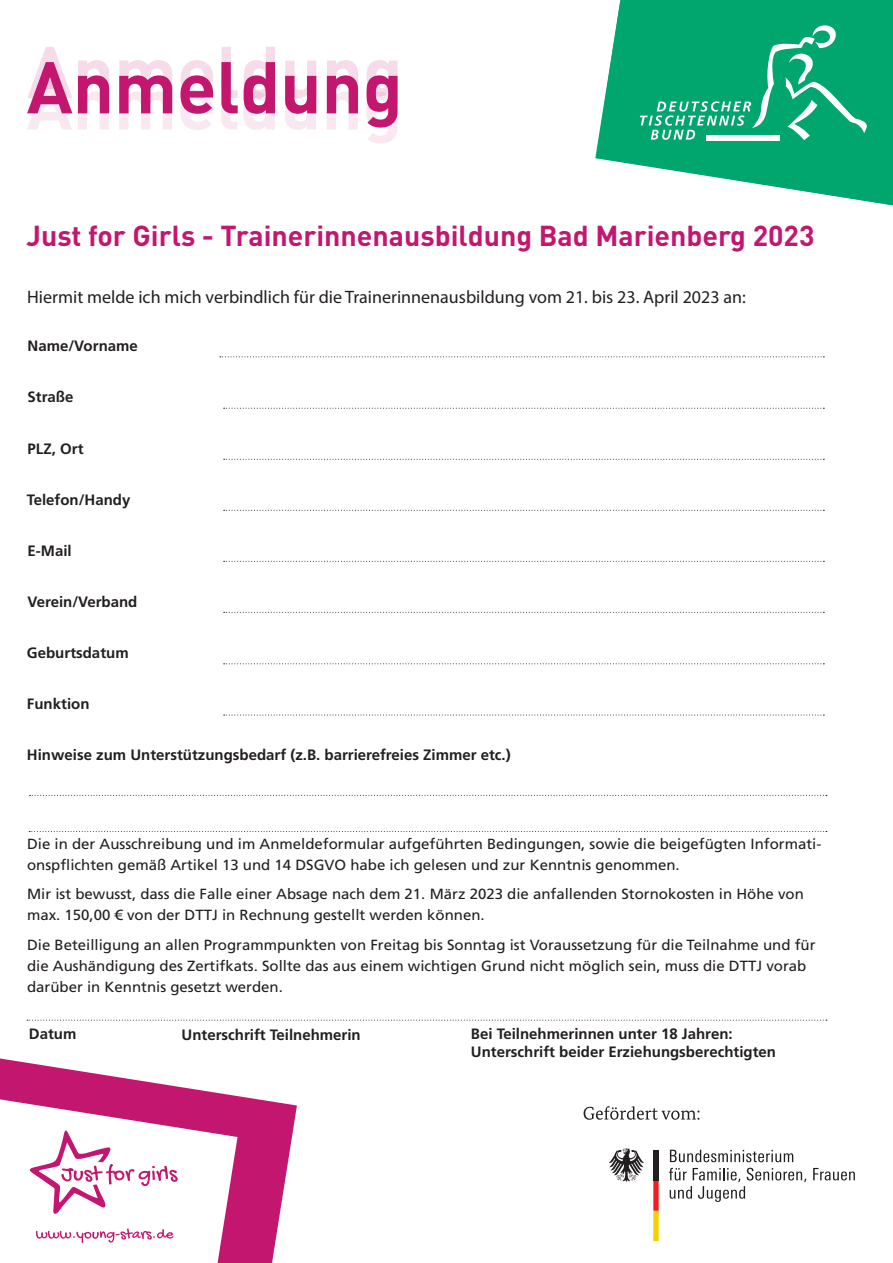
<style>
.page{position:relative;width:893px;height:1263px;background:#fff}
.page>*{position:absolute;margin:0;border:0;box-sizing:border-box;transform-origin:0 0}
.Headline_titelseite{font:700 72px "DIN";color:#c3166f}
.Headline_titelseite-2{font:700 28.5px "DIN";color:#c3166f}
.Fließtext_10pt{font:18px "Myriad Pro";color:#231f20}
.Name{font:700 15px/17.5px "Frutiger LT Std";color:#231f20}
.Name-2{font:14.7px/21px "Frutiger LT Std";color:#231f20}
</style>
<div class="page">
<svg style="left:595px;top:1px;width:297px;height:204px;fill:#00a66e"></svg>
<svg style="left:640px;top:25px;width:227px;height:115px;background:#21b180"></svg>
<svg style="left:0;top:1058px;width:297px;height:205px;fill:#c3166f"></svg>
<svg style="left:220px;top:356px;width:604px;height:1px"></svg>
<svg style="left:0;top:1099px;width:238px;height:164px"></svg>
<svg style="left:653px;top:1180px;width:6px;height:61px"></svg>
<svg style="left:609px;top:1148px;width:35px;height:33px"></svg>
<div style="left:653px;top:1150px;width:6px;height:30px;background:#231f20"></div>
<svg style="left:670px;top:1150px;width:123px;height:12px"></svg>
<svg style="left:813px;top:1168px;width:42px;height:12px"></svg>
<svg style="left:669px;top:1168px;width:137px;height:34px"></svg>
<svg style="left:584px;top:1106px;width:115px;height:14px"></svg>
<svg style="left:224px;top:408px;width:600px;height:1px"></svg>
<svg style="left:224px;top:459px;width:600px;height:1px"></svg>
<svg style="left:224px;top:510px;width:600px;height:1px"></svg>
<svg style="left:224px;top:561px;width:600px;height:1px"></svg>
<svg style="left:224px;top:612px;width:600px;height:1px"></svg>
<svg style="left:224px;top:663px;width:600px;height:1px"></svg>
<svg style="left:224px;top:715px;width:600px;height:1px"></svg>
<svg style="left:27px;top:1020px;width:800px;height:1px"></svg>
<svg style="left:30px;top:795px;width:797px;height:1px"></svg>
<svg style="left:29px;top:831px;width:798px;height:1px"></svg>
<h1 class="Headline_titelseite" style="left:27px;top:25px;width:377px">Anmeldung</h1>
<p class="Headline_titelseite" style="left:27px;top:40px;width:377px">Anmeldung</p>
<h1 class="Headline_titelseite" style="left:27px;top:56px;width:377px">Anmeldung</h1>
<p class="Headline_titelseite-2" style="left:27px;top:217px;width:789px">Just for Girls - Trainerinnenausbildung Bad Marienberg 2023</p>
<p class="Fließtext_10pt" style="left:27px;top:285px;width:720px">Hiermit melde ich mich verbindlich für die Trainerinnenausbildung vom 21. bis 23. April 2023 an:</p>
<p class="Name" style="left:28px;top:337px;width:112px">Name/Vorname</p>
<p class="Name" style="left:28px;top:388px;width:47px">Straße</p>
<p class="Name" style="left:28px;top:439px;width:57px">PLZ, Ort</p>
<p class="Name" style="left:27px;top:491px;width:105px">Telefon/Handy</p>
<p class="Name" style="left:28px;top:542px;width:46px">E-Mail</p>
<p class="Name" style="left:28px;top:593px;width:111px">Verein/Verband</p>
<p class="Name" style="left:27px;top:644px;width:103px">Geburtsdatum</p>
<p class="Name" style="left:27px;top:695px;width:64px">Funktion</p>
<p class="Name" style="left:27px;top:746px;width:485px">Hinweise zum Unterstützungsbedarf (z.B. barrierefreies Zimmer etc.)</p>
<p class="Name-2" style="left:27px;top:833px;width:796px">Die in der Ausschreibung und im Anmeldeformular aufgeführten Bedingungen, sowie die beigefügten Informati&shy;onspflichten gemäß Artikel 13 und 14 DSGVO habe ich gelesen und zur Kenntnis genommen.</p>
<p class="Name-2" style="left:27px;top:884px;width:778px">Mir ist bewusst, dass die Falle einer Absage nach dem 21. März 2023 die anfallenden Stornokosten in Höhe von max. 150,00 € von der DTTJ in Rechnung gestellt werden können.</p>
<p class="Name-2" style="left:27px;top:934px;width:790px">Die Beteilligung an allen Programmpunkten von Freitag bis Sonntag ist Voraussetzung für die Teilnahme und für die Aushändigung des Zertifkats. Sollte das aus einem wichtigen Grund nicht möglich sein, muss die DTTJ vorab darüber in Kenntnis gesetzt werden.</p>
<p class="Name" style="left:29px;top:1025px;width:49px">Datum</p>
<p class="Name" style="left:471px;top:1025px;width:307px">Bei Teilnehmerinnen unter 18 Jahren:<br>Unterschrift beider Erziehungsberechtigten</p>
<p class="Name" style="left:182px;top:1026px;width:181px">Unterschrift Teilnehmerin</p>
</div>
